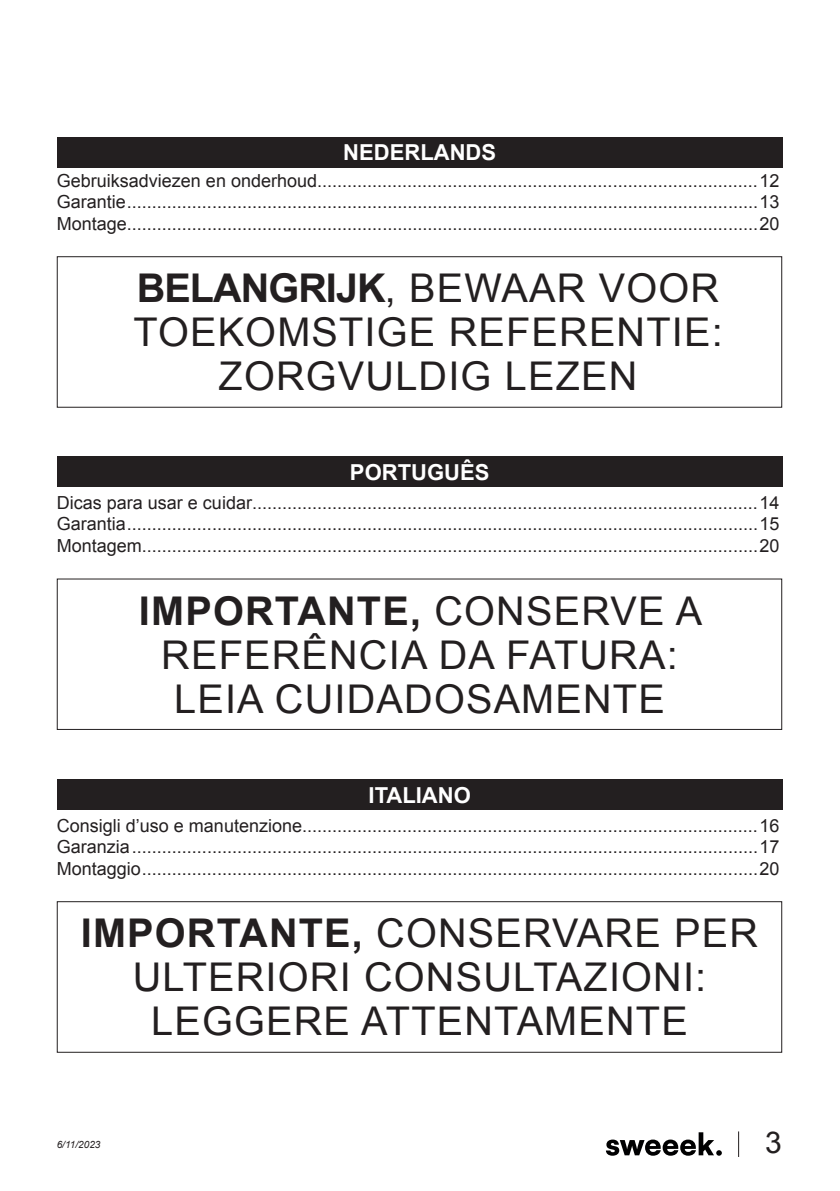
<style>
.page{position:relative;width:840px;height:1191px;background:#fff}
.page>*{position:absolute;margin:0;border:0;box-sizing:border-box;transform-origin:0 0}
.t1{font:39.6px/44px "Arial";letter-spacing:.03em;color:#231f20;text-align:center}
.t2{font:700 39.6px "Arial";letter-spacing:.03em;color:#231f20}
.t3{font:30px "Arial";color:#231f20}
.t4{font:700 22px "Arial";color:#fff}
.TITRE-TDM-9PT{font:18px "Arial";color:#231f20}
.t5{font:italic 10px "Arial";color:#231f20}
.s1{font-weight:700}
.s2{font-weight:400}
</style>
<div class="page">
<svg style="left:606px;top:1132px;width:115px;height:23px"></svg>
<div style="left:57px;top:137px;width:725px;height:31px;background:#231f20"></div>
<div style="left:57px;top:256px;width:724px;height:152px;border:1px solid #231f20"></div>
<div style="left:57px;top:456px;width:725px;height:31px;background:#231f20"></div>
<div style="left:57px;top:578px;width:724px;height:152px;border:1px solid #231f20"></div>
<div style="left:57px;top:779px;width:725px;height:31px;background:#231f20"></div>
<div style="left:57px;top:901px;width:724px;height:151px;border:1px solid #231f20"></div>
<p class="t4" style="left:343px;top:138px;width:154px">NEDERLANDS</p>
<p class="TITRE-TDM-9PT" style="left:57px;top:168px;width:723px">Gebruiksadviezen en onderhoud........................................................................................12</p>
<p class="TITRE-TDM-9PT" style="left:57px;top:190px;width:723px">Garantie..............................................................................................................................13</p>
<p class="TITRE-TDM-9PT" style="left:57px;top:212px;width:723px">Montage..............................................................................................................................20</p>
<p class="t1" style="left:137px;top:267px;width:583px"><span class="s1">BELANGRIJK</span>, BEWAAR VOOR</p>
<p class="t1" style="left:133px;top:311px;width:590px">TOEKOMSTIGE REFERENTIE:<br>ZORGVULDIG LEZEN</p>
<p class="t4" style="left:350px;top:458px;width:141px">PORTUGUÊS</p>
<p class="TITRE-TDM-9PT" style="left:57px;top:491px;width:723px">Dicas para usar e cuidar.....................................................................................................14</p>
<p class="TITRE-TDM-9PT" style="left:57px;top:512px;width:723px">Garantia..............................................................................................................................15</p>
<p class="TITRE-TDM-9PT" style="left:57px;top:534px;width:723px">Montagem...........................................................................................................................20</p>
<p class="t2" style="left:139px;top:584px;width:564px">IMPORTANTE, <span class="s2">CONSERVE A</span></p>
<p class="t1" style="left:161px;top:633px;width:517px">REFERÊNCIA DA FATURA:</p>
<p class="t1" style="left:174px;top:677px;width:492px">LEIA CUIDADOSAMENTE</p>
<p class="t4" style="left:368px;top:780px;width:104px">ITALIANO</p>
<p class="TITRE-TDM-9PT" style="left:57px;top:813px;width:723px">Consigli d’uso e manutenzione...........................................................................................16</p>
<p class="TITRE-TDM-9PT" style="left:57px;top:835px;width:723px">Garanzia.............................................................................................................................17</p>
<p class="TITRE-TDM-9PT" style="left:57px;top:856px;width:723px">Montaggio...........................................................................................................................20</p>
<p class="t1" style="left:81px;top:912px;width:678px"><span class="s1">IMPORTANTE,</span> CONSERVARE PER</p>
<p class="t1" style="left:133px;top:956px;width:574px">ULTERIORI CONSULTAZIONI:</p>
<p class="t1" style="left:151px;top:1000px;width:538px">LEGGERE ATTENTAMENTE</p>
<p class="t5" style="left:57px;top:1137px;width:45px">6/11/2023</p>
<h2 class="t3" style="left:764px;top:1123px;width:18px">3</h2>
</div>
